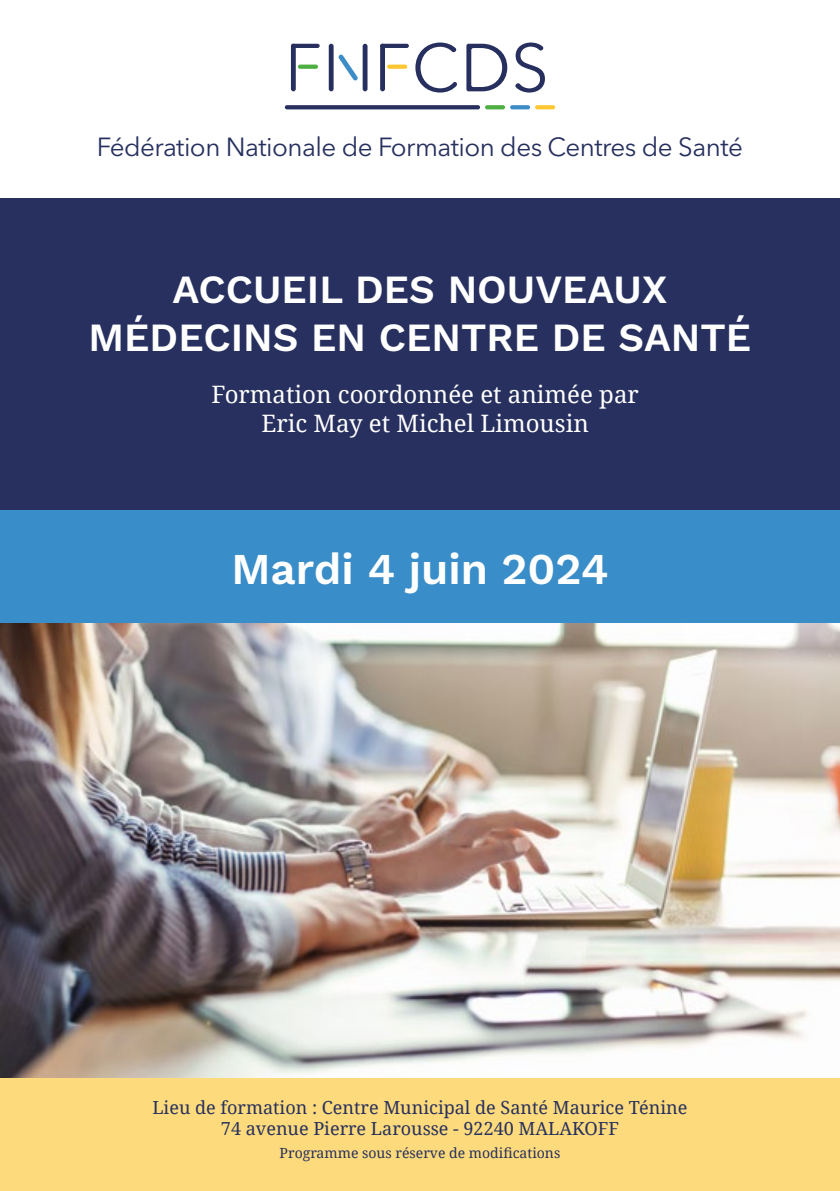
<style>
.page{position:relative;width:840px;height:1191px;background:#fff}
.page>*{position:absolute;margin:0;border:0;box-sizing:border-box;transform-origin:0 0}
.t1{font:600 44px "Work Sans";color:#fff}
.t2{font:600 40px/48px "Work Sans";color:#fff;text-align:center}
.t3{font:26px "Avenir Next LT Pro";letter-spacing:-.02em;color:#262f5e}
.t4{font:24px/28.8px "Noto Serif";color:#fff;text-align:center}
.t5{font:18px/21.6px "Noto Serif";color:#27305e;text-align:center}
.t6{font:14px "Noto Serif";color:#27305e}
</style>
<div class="page">
<div style="left:0;top:1077px;width:839px;height:114px;background:#fdda7b"></div>
<div style="left:0;top:510px;width:839px;height:114px;background:#398dc8"></div>
<img style="left:0;top:624px;width:839px;height:453px">
<div style="left:0;top:198px;width:839px;height:312px;background:#27305e"></div>
<svg style="left:415px;top:43px;width:42px;height:50px"></svg>
<svg style="left:466px;top:44px;width:41px;height:47px"></svg>
<svg style="left:515px;top:43px;width:29px;height:50px"></svg>
<hr style="left:291px;top:44px;width:4px;height:47px;background:#262f5e;border-radius:2px">
<div style="left:328px;top:44px;width:5px;height:47px;background:#262f5e;border-radius:2px"></div>
<div style="left:362px;top:44px;width:5px;height:47px;background:#262f5e;border-radius:2px"></div>
<svg style="left:338px;top:54px;width:20px;height:27px"></svg>
<svg style="left:298px;top:65px;width:20px;height:4px"></svg>
<svg style="left:285px;top:105px;width:195px;height:4px"></svg>
<hr style="left:291px;top:44px;width:28px;height:4px;background:#262f5e;border-radius:2px">
<div style="left:380px;top:44px;width:5px;height:47px;background:#262f5e;border-radius:2px"></div>
<svg style="left:387px;top:65px;width:20px;height:4px"></svg>
<svg style="left:535px;top:105px;width:20px;height:4px"></svg>
<svg style="left:510px;top:105px;width:20px;height:4px"></svg>
<svg style="left:485px;top:105px;width:20px;height:4px"></svg>
<hr style="left:380px;top:44px;width:28px;height:4px;background:#262f5e;border-radius:2px">
<h3 class="t3" style="left:97px;top:131px;width:647px">Fédération Nationale de Formation des Centres de Santé</h3>
<h2 class="t2" style="left:88px;top:264px;width:663px">ACCUEIL DES NOUVEAUX<br>MÉDECINS EN CENTRE DE SANTÉ</h2>
<h3 class="t4" style="left:211px;top:379px;width:428px">Formation coordonnée et animée par<br>Eric May et Michel Limousin</h3>
<h1 class="t1" style="left:231px;top:535px;width:378px">Mardi 4 juin 2024</h1>
<p class="t5" style="left:152px;top:1095px;width:536px">Lieu de formation : Centre Municipal de Santé Maurice Ténine<br>74 avenue Pierre Larousse - 92240 MALAKOFF</p>
<p class="t6" style="left:279px;top:1143px;width:282px">Programme sous réserve de modifications</p>
</div>
